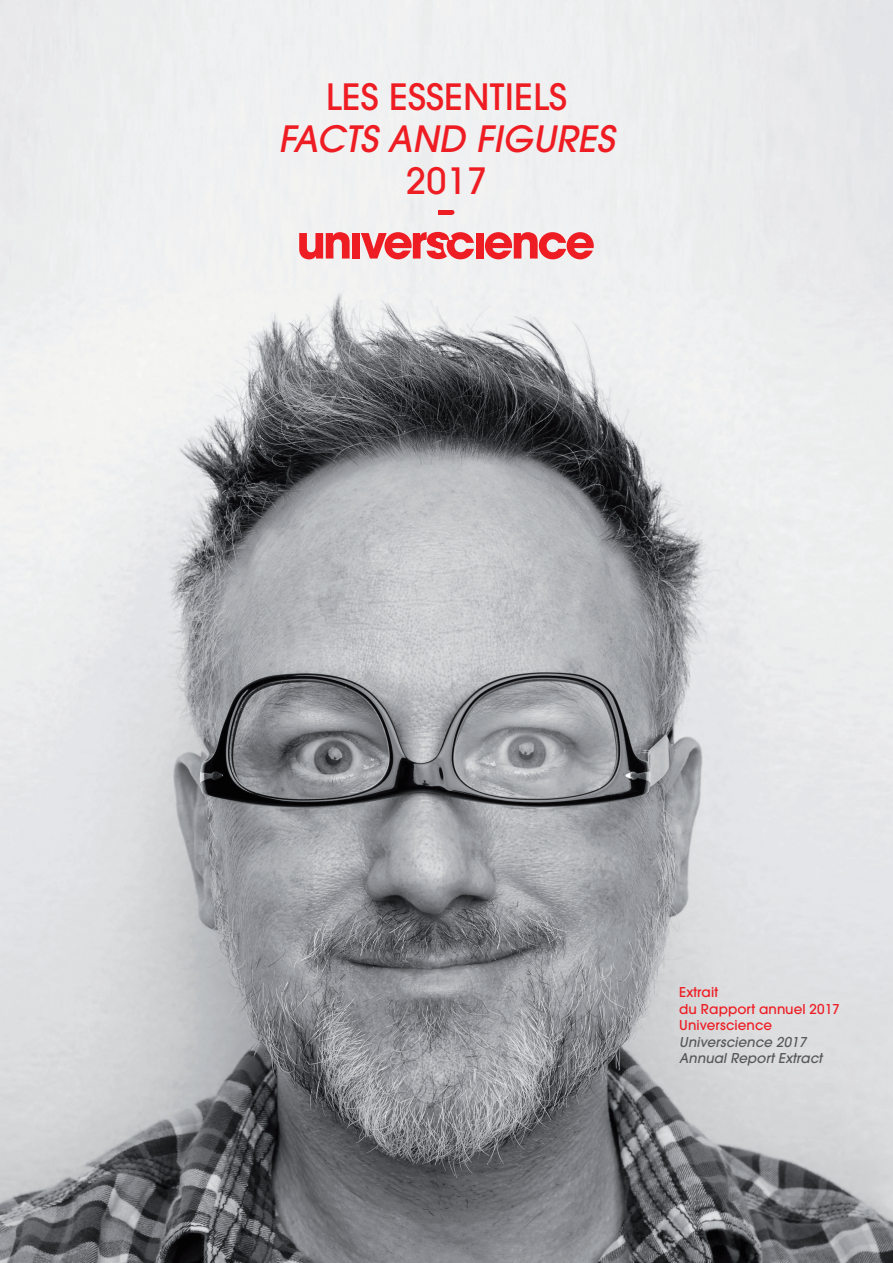
<style>
.page{position:relative;width:893px;height:1263px;background:#fff}
.page>*{position:absolute;margin:0;border:0;box-sizing:border-box;transform-origin:0 0}
.t1{font:500 36px "Avant Garde";letter-spacing:.005em;color:#ee1d23}
.t2{font:italic 500 36px "Avant Garde";color:#ee1d23}
.t3{font:500 13.5px/16.5px "Avant Garde";letter-spacing:.005em;color:#ee1d23}
.t4{font:italic 500 13.5px/16.5px "Avant Garde";color:#57585a}
</style>
<div class="page">
<img style="left:0;top:0;width:893px;height:1263px">
<svg style="left:299px;top:232px;width:51px;height:27px"></svg>
<div style="left:352px;top:233px;width:8px;height:26px;background:#ee1d23"></div>
<div style="left:476px;top:233px;width:7px;height:26px;background:#ee1d23"></div>
<svg style="left:485px;top:232px;width:109px;height:27px;background:#ee6d71"></svg>
<svg style="left:361px;top:232px;width:113px;height:27px"></svg>
<div style="left:438px;top:210px;width:14px;height:5px;background:#ee1d23"></div>
<h1 class="t1" style="left:326px;top:75px;width:243px">LES ESSENTIELS</h1>
<h1 class="t2" style="left:278px;top:117px;width:345px">FACTS AND FIGURES</h1>
<h1 class="t1" style="left:406px;top:159px;width:82px">2017</h1>
<p class="t3" style="left:679px;top:984px;width:162px">Extrait<br>du Rapport annuel 2017<br>Universcience</p>
<p class="t4" style="left:679px;top:1034px;width:147px">Universcience 2017<br>Annual Report Extract</p>
</div>
